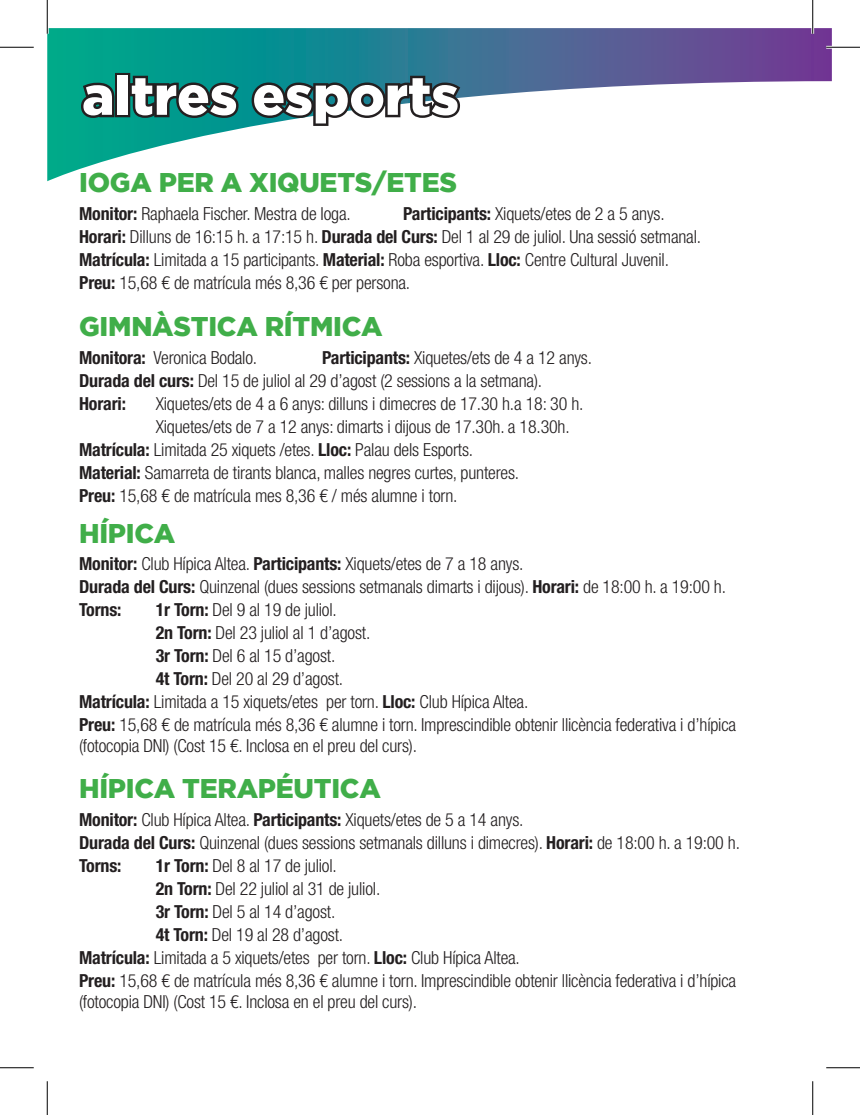
<style>
.page{position:relative;width:860px;height:1115px;background:#fff}
.page>*{position:absolute;margin:0;border:0;box-sizing:border-box;transform-origin:0 0}
.t1{font:900 54px "Gotham";color:#fff}
.t2{font:900 27px "Gotham";letter-spacing:-.01em;color:#40ae49}
.t3{font:300 condensed 18px/22.9px "Helvetica Neue LT Std";letter-spacing:-.01em;color:#231f20}
.s1{font-weight:700}
</style>
<div class="page">
<svg style="left:47px;top:28px;width:785px;height:153px"></svg>
<svg style="left:77px;top:79px;width:40px;height:43px;background:#106558"></svg>
<div style="left:115px;top:73px;width:15px;height:44px;border:5px solid #231f20"></div>
<svg style="left:127px;top:73px;width:115px;height:49px;background:#105f5a"></svg>
<svg style="left:248px;top:73px;width:216px;height:55px"></svg>
<hr style="left:826px;top:46px;width:34px;height:3px;background:#fff">
<hr style="left:46px;top:0;width:3px;height:34px;background:#fff">
<hr style="left:811px;top:0;width:3px;height:34px;background:#fff">
<hr style="left:0;top:47px;width:34px;height:1px;background:#000">
<hr style="left:826px;top:47px;width:34px;height:1px;background:#000">
<hr style="left:0;top:1067px;width:34px;height:1px;background:#000">
<hr style="left:826px;top:1067px;width:34px;height:1px;background:#000">
<hr style="left:47px;top:0;width:1px;height:34px;background:#000">
<hr style="left:47px;top:1081px;width:1px;height:34px;background:#000">
<hr style="left:812px;top:0;width:1px;height:34px;background:#000">
<hr style="left:812px;top:1081px;width:1px;height:34px;background:#000">
<h1 class="t1" style="left:82px;top:65px;width:378px">altres esports</h1>
<h2 class="t2" style="left:79px;top:167px;width:379px">IOGA PER A XIQUETS/ETES</h2>
<p class="t3" style="left:79px;top:202px;width:273px"><span class="s1">Monitor:</span> Raphaela Fischer. Mestra de Ioga.</p>
<p class="t3" style="left:79px;top:202px;width:624px;text-indent:324px"><span class="s1">Participants:</span> Xiquets/etes de 2 a 5 anys.<br><span class="s1">Horari:</span> Dilluns de 16:15 h. a 17:15 h. <span class="s1">Durada del Curs:</span> Del 1 al 29 de juliol. Una sessió setmanal.<br><span class="s1">Matrícula:</span> Limitada a 15 participants. <span class="s1">Material:</span> Roba esportiva. <span class="s1">Lloc:</span> Centre Cultural Juvenil.<br><span class="s1">Preu:</span> 15,68 € de matrícula més 8,36 € per persona.</p>
<h2 class="t2" style="left:79px;top:311px;width:305px">GIMNÀSTICA RÍTMICA</h2>
<p class="t3" style="left:79px;top:346px;width:180px"><span class="s1">Monitora:</span> Veronica Bodalo.</p>
<p class="t3" style="left:79px;top:346px;width:514px;text-indent:243px"><span class="s1">Participants:</span> Xiquetes/ets de 4 a 12 anys.<br><span class="s1">Durada del curs:</span> Del 15 de juliol al 29 d’agost (2 sessions a la setmana).<br><span class="s1">Horari:</span></p>
<p class="t3" style="left:156px;top:392px;width:429px">Xiquetes/ets de 4 a 6 anys: dilluns i dimecres de 17.30 h.a 18: 30 h.</p>
<p class="t3" style="left:156px;top:415px;width:415px">Xiquetes/ets de 7 a 12 anys: dimarts i dijous de 17.30h. a 18.30h.</p>
<p class="t3" style="left:79px;top:438px;width:396px"><span class="s1">Matrícula:</span> Limitada 25 xiquets /etes. <span class="s1">Lloc:</span> Palau dels Esports.</p>
<p class="t3" style="left:79px;top:461px;width:441px"><span class="s1">Material:</span> Samarreta de tirants blanca, malles negres curtes, punteres.</p>
<p class="t3" style="left:79px;top:484px;width:380px"><span class="s1">Preu:</span> 15,68 € de matrícula mes 8,36 € / més alumne i torn.</p>
<h2 class="t2" style="left:79px;top:517px;width:98px">HÍPICA</h2>
<p class="t3" style="left:79px;top:552px;width:648px"><span class="s1">Monitor:</span> Club Hípica Altea. <span class="s1">Participants:</span> Xiquets/etes de 7 a 18 anys.<br><span class="s1">Durada del Curs:</span> Quinzenal (dues sessions setmanals dimarts i dijous). <span class="s1">Horari:</span> de 18:00 h. a 19:00 h.<br><span class="s1">Torns:</span></p>
<p class="t3" style="left:156px;top:598px;width:183px"><span class="s1">1r Torn:</span> Del 9 al 19 de juliol.</p>
<p class="t3" style="left:156px;top:621px;width:216px"><span class="s1">2n Torn:</span> Del 23 juliol al 1 d’agost.</p>
<p class="t3" style="left:156px;top:644px;width:181px"><span class="s1">3r Torn:</span> Del 6 al 15 d’agost.</p>
<p class="t3" style="left:156px;top:667px;width:189px"><span class="s1">4t Torn:</span> Del 20 al 29 d’agost.</p>
<p class="t3" style="left:79px;top:690px;width:451px"><span class="s1">Matrícula:</span> Limitada a 15 xiquets/etes per torn. <span class="s1">Lloc:</span> Club Hípica Altea.</p>
<p class="t3" style="left:79px;top:713px;width:658px"><span class="s1">Preu:</span> 15,68 € de matrícula més 8,36 € alumne i torn. Imprescindible obtenir llicència federativa i d’hípica</p>
<p class="t3" style="left:79px;top:734px;width:339px">(fotocopia DNI) (Cost 15 €. Inclosa en el preu del curs).</p>
<h2 class="t2" style="left:79px;top:773px;width:303px">HÍPICA TERAPÉUTICA</h2>
<p class="t3" style="left:79px;top:808px;width:662px"><span class="s1">Monitor:</span> Club Hípica Altea. <span class="s1">Participants:</span> Xiquets/etes de 5 a 14 anys.<br><span class="s1">Durada del Curs:</span> Quinzenal (dues sessions setmanals dilluns i dimecres). <span class="s1">Horari:</span> de 18:00 h. a 19:00 h.<br><span class="s1">Torns:</span></p>
<p class="t3" style="left:156px;top:854px;width:183px"><span class="s1">1r Torn:</span> Del 8 al 17 de juliol.</p>
<p class="t3" style="left:156px;top:877px;width:226px"><span class="s1">2n Torn:</span> Del 22 juliol al 31 de juliol.</p>
<p class="t3" style="left:156px;top:900px;width:181px"><span class="s1">3r Torn:</span> Del 5 al 14 d’agost.</p>
<p class="t3" style="left:156px;top:923px;width:189px"><span class="s1">4t Torn:</span> Del 19 al 28 d’agost.</p>
<p class="t3" style="left:79px;top:946px;width:442px"><span class="s1">Matrícula:</span> Limitada a 5 xiquets/etes per torn. <span class="s1">Lloc:</span> Club Hípica Altea.</p>
<p class="t3" style="left:79px;top:969px;width:658px"><span class="s1">Preu:</span> 15,68 € de matrícula més 8,36 € alumne i torn. Imprescindible obtenir llicència federativa i d’hípica</p>
<p class="t3" style="left:79px;top:990px;width:339px">(fotocopia DNI) (Cost 15 €. Inclosa en el preu del curs).</p>
</div>
